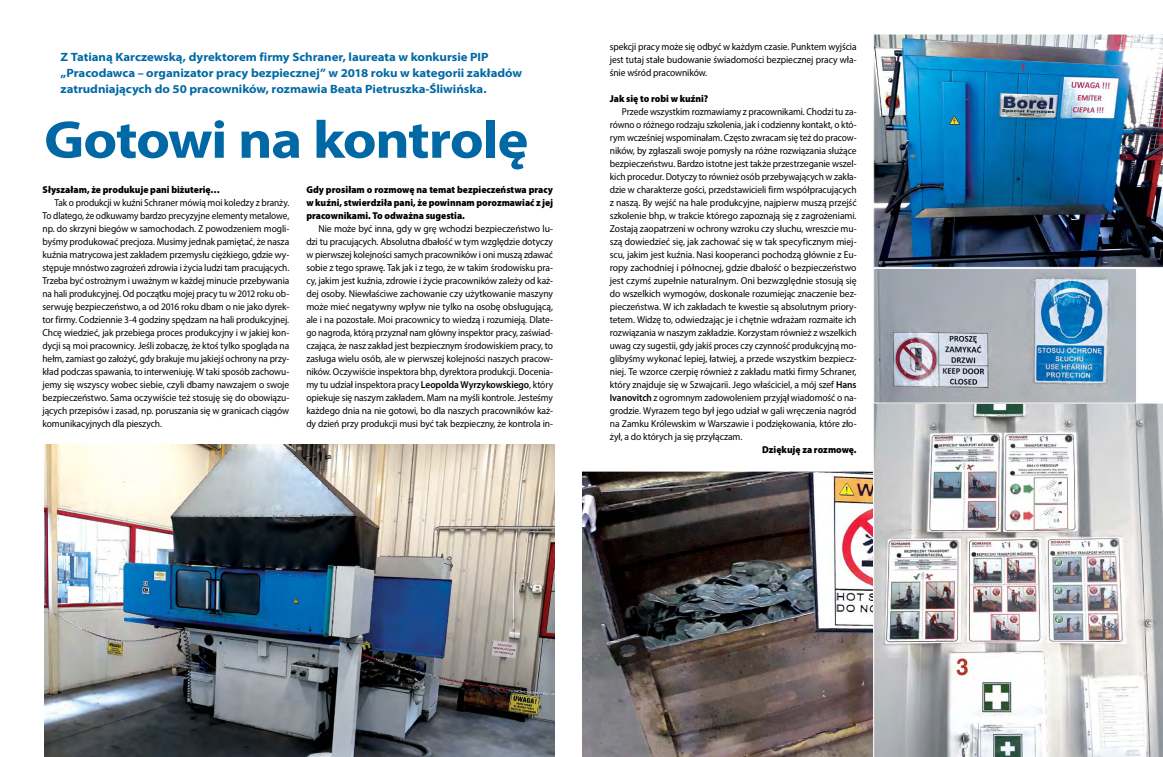
<style>
.page{position:relative;width:1163px;height:757px;background:#fff}
.page>*{position:absolute;margin:0;border:0;box-sizing:border-box;transform-origin:0 0}
.t1{font:700 53.5px "Myriad Pro";letter-spacing:-.025em;color:#0069a5;scale:1.1 1}
.t2{font:700 semi-expanded 12px/16px "Myriad Pro";letter-spacing:-.005em;color:#0069a5}
.t3{font:10px/13px "Myriad Pro";letter-spacing:-.01em;color:#000;text-align:justify;scale:.95 1}
.t4{font:10px "Myriad Pro";letter-spacing:-.01em;color:#000;scale:.96 1}
.t5{font:10px "Myriad Pro";letter-spacing:-.01em;color:#000;scale:.94 1}
.t6{font:10px "Myriad Pro";letter-spacing:-.01em;color:#000;scale:.93 1}
.t7{font:900 10px "Myriad Pro";color:#000;scale:.95 1}
.t8{font:10px "Myriad Pro";letter-spacing:-.01em;color:#000}
.s1{font-weight:600}
</style>
<div class="page">
<img style="left:44px;top:444px;width:510px;height:313px">
<img style="left:873px;top:34px;width:289px;height:234px">
<img style="left:582px;top:471px;width:291px;height:286px">
<img style="left:873px;top:403px;width:289px;height:354px">
<img style="left:875px;top:270px;width:259px;height:131px">
<div style="left:873px;top:268px;width:263px;height:135px;border:1px solid #fff"></div>
<p class="t2" style="left:60px;top:50px;width:463px">Z Tatianą Karczewską, dyrektorem firmy Schraner, laureata w konkursie PIP „Pracodawca – organizator pracy bezpiecznej” w 2018 roku w kategorii zakładów zatrudniających do 50 pracowników, rozmawia Beata Pietruszka-Śliwińska.</p>
<p class="t1" style="left:44px;top:105px;width:442px">Gotowi na kontrolę</p>
<p class="t7" style="left:43px;top:184px;width:188px">Słyszałam, że produkuje pani biżuterię…</p>
<p class="t5" style="left:55px;top:197px;width:251px">Tak o produkcji w kuźni Schraner mówią moi koledzy z branży.</p>
<p class="t6" style="left:43px;top:210px;width:267px">To dlatego, że odkuwamy bardzo precyzyjne elementy metalowe,</p>
<p class="t3" style="left:43px;top:222px;width:261px">np. do skrzyni biegów w samochodach. Z powodzeniem mogli-</p>
<p class="t3" style="left:43px;top:235px;width:261px">byśmy produkować precjoza. Musimy jednak pamiętać, że nasza</p>
<p class="t3" style="left:43px;top:248px;width:261px">kuźnia matrycowa jest zakładem przemysłu ciężkiego, gdzie wy-</p>
<p class="t5" style="left:43px;top:262px;width:264px">stępuje mnóstwo zagrożeń zdrowia i życia ludzi tam pracujących.</p>
<p class="t5" style="left:43px;top:275px;width:264px">Trzeba być ostrożnym i uważnym w każdej minucie przebywania</p>
<p class="t6" style="left:43px;top:288px;width:267px">na hali produkcyjnej. Od początku mojej pracy tu w 2012 roku ob-</p>
<p class="t3" style="left:43px;top:300px;width:261px">serwuję bezpieczeństwo, a od 2016 roku dbam o nie jako dyrek-</p>
<p class="t3" style="left:43px;top:313px;width:261px">tor firmy. Codziennie 3-4 godziny spędzam na hali produkcyjnej.</p>
<p class="t3" style="left:43px;top:326px;width:261px">Chcę wiedzieć, jak przebiega proces produkcyjny i w jakiej kon-</p>
<p class="t3" style="left:43px;top:339px;width:261px">dycji są moi pracownicy. Jeśli zobaczę, że ktoś tylko spogląda na</p>
<p class="t6" style="left:43px;top:353px;width:267px">hełm, zamiast go założyć, gdy brakuje mu jakiejś ochrony na przy-</p>
<p class="t5" style="left:43px;top:366px;width:264px">kład podczas spawania, to interweniuję. W taki sposób zachowu-</p>
<p class="t4" style="left:43px;top:379px;width:258px">jemy się wszyscy wobec siebie, czyli dbamy nawzajem o swoje</p>
<p class="t3" style="left:43px;top:391px;width:261px">bezpieczeństwo. Sama oczywiście też stosuję się do obowiązu-</p>
<p class="t3" style="left:43px;top:404px;width:261px">jących przepisów i zasad, np. poruszania się w granicach ciągów</p>
<p class="t3" style="left:43px;top:417px;width:127px">komunikacyjnych dla pieszych.</p>
<p class="t7" style="left:306px;top:184px;width:261px">Gdy prosiłam o rozmowę na temat bezpieczeństwa pracy</p>
<p class="t7" style="left:306px;top:197px;width:261px">w kuźni, stwierdziła pani, że powinnam porozmawiać z jej</p>
<p class="t7" style="left:306px;top:210px;width:168px">pracownikami. To odważna sugestia.</p>
<p class="t8" style="left:318px;top:223px;width:236px">Nie może być inna, gdy w grę wchodzi bezpieczeństwo lu-</p>
<p class="t3" style="left:306px;top:235px;width:261px">dzi tu pracujących. Absolutna dbałość w tym względzie dotyczy</p>
<p class="t3" style="left:306px;top:248px;width:261px">w pierwszej kolejności samych pracowników i oni muszą zdawać</p>
<p class="t3" style="left:306px;top:261px;width:261px">sobie z tego sprawę. Tak jak i z tego, że w takim środowisku pra-</p>
<p class="t3" style="left:306px;top:274px;width:261px">cy, jakim jest kuźnia, zdrowie i życie pracowników zależy od każ-</p>
<p class="t4" style="left:306px;top:288px;width:258px">dej osoby. Niewłaściwe zachowanie czy użytkowanie maszyny</p>
<p class="t4" style="left:306px;top:301px;width:258px">może mieć negatywny wpływ nie tylko na osobę obsługującą,</p>
<p class="t3" style="left:306px;top:313px;width:261px">ale i na pozostałe. Moi pracownicy to wiedzą i rozumieją. Dlate-</p>
<p class="t6" style="left:306px;top:327px;width:267px">go nagroda, którą przyznał nam główny inspektor pracy, zaświad-</p>
<p class="t3" style="left:306px;top:339px;width:261px">czająca, że nasz zakład jest bezpiecznym środowiskiem pracy, to</p>
<p class="t3" style="left:306px;top:352px;width:261px">zasługa wielu osób, ale w pierwszej kolejności naszych pracow-</p>
<p class="t5" style="left:306px;top:366px;width:264px">ników. Oczywiście inspektora bhp, dyrektora produkcji. Docenia-</p>
<p class="t5" style="left:306px;top:379px;width:264px">my tu udział inspektora pracy <span class="s1">Leopolda Wyrzykowskiego</span>, który</p>
<p class="t3" style="left:306px;top:391px;width:261px">opiekuje się naszym zakładem. Mam na myśli kontrole. Jesteśmy</p>
<p class="t4" style="left:306px;top:405px;width:258px">każdego dnia na nie gotowi, bo dla naszych pracowników każ-</p>
<p class="t3" style="left:306px;top:417px;width:261px">dy dzień przy produkcji musi być tak bezpieczny, że kontrola in-</p>
<p class="t3" style="left:609px;top:40px;width:261px">spekcji pracy może się odbyć w każdym czasie. Punktem wyjścia jest tutaj stałe budowanie świadomości bezpiecznej pracy wła&shy;śnie wśród pracowników.</p>
<p class="t7" style="left:609px;top:93px;width:105px">Jak się to robi w kuźni?</p>
<p class="t5" style="left:621px;top:106px;width:251px">Przede wszystkim rozmawiamy z pracownikami. Chodzi tu za-</p>
<p class="t6" style="left:609px;top:119px;width:267px">równo o różnego rodzaju szkolenia, jak i codzienny kontakt, o któ-</p>
<p class="t5" style="left:609px;top:132px;width:264px">rym wcześniej wspominałam. Często zwracam się też do pracow-</p>
<p class="t3" style="left:609px;top:144px;width:261px">ników, by zgłaszali swoje pomysły na różne rozwiązania służące</p>
<p class="t3" style="left:609px;top:157px;width:261px">bezpieczeństwu. Bardzo istotne jest także przestrzeganie wszel-</p>
<p class="t5" style="left:609px;top:171px;width:264px">kich procedur. Dotyczy to również osób przebywających w zakła-</p>
<p class="t3" style="left:609px;top:183px;width:261px">dzie w charakterze gości, przedstawicieli firm współpracujących</p>
<p class="t4" style="left:609px;top:197px;width:258px">z naszą. By wejść na hale produkcyjne, najpierw muszą przejść</p>
<p class="t4" style="left:609px;top:210px;width:258px">szkolenie bhp, w trakcie którego zapoznają się z zagrożeniami.</p>
<p class="t3" style="left:609px;top:222px;width:261px">Zostają zaopatrzeni w ochrony wzroku czy słuchu, wreszcie mu-</p>
<p class="t4" style="left:609px;top:236px;width:258px">szą dowiedzieć się, jak zachować się w tak specyficznym miej-</p>
<p class="t4" style="left:609px;top:249px;width:258px">scu, jakim jest kuźnia. Nasi kooperanci pochodzą głównie z Eu-</p>
<p class="t8" style="left:609px;top:262px;width:248px">ropy zachodniej i północnej, gdzie dbałość o bezpieczeństwo</p>
<p class="t8" style="left:609px;top:275px;width:248px">jest czymś zupełnie naturalnym. Oni bezwzględnie stosują się</p>
<p class="t4" style="left:609px;top:288px;width:258px">do wszelkich wymogów, doskonale rozumiejąc znaczenie bez-</p>
<p class="t4" style="left:609px;top:301px;width:258px">pieczeństwa. W ich zakładach te kwestie są absolutnym priory-</p>
<p class="t3" style="left:609px;top:313px;width:261px">tetem. Widzę to, odwiedzając je i chętnie wdrażam rozmaite ich</p>
<p class="t3" style="left:609px;top:326px;width:261px">rozwiązania w naszym zakładzie. Korzystam również z wszelkich</p>
<p class="t6" style="left:609px;top:340px;width:267px">uwag czy sugestii, gdy jakiś proces czy czynność produkcyjną mo-</p>
<p class="t3" style="left:609px;top:352px;width:261px">glibyśmy wykonać lepiej, łatwiej, a przede wszystkim bezpiecz-</p>
<p class="t4" style="left:609px;top:366px;width:258px">niej. Te wzorce czerpię również z zakładu matki firmy Schraner,</p>
<p class="t3" style="left:609px;top:378px;width:261px">który znajduje się w Szwajcarii. Jego właściciel, a mój szef <span class="s1">Hans</span></p>
<p class="t5" style="left:609px;top:392px;width:264px"><span class="s1">Ivanovitch</span> z ogromnym zadowoleniem przyjął wiadomość o na-</p>
<p class="t3" style="left:609px;top:404px;width:261px">grodzie. Wyrazem tego był jego udział w gali wręczenia nagród</p>
<p class="t3" style="left:609px;top:417px;width:261px">na Zamku Królewskim w Warszawie i podziękowania, które zło-</p>
<p class="t3" style="left:609px;top:430px;width:141px">żył, a do których ja się przyłączam.</p>
<p class="t7" style="left:762px;top:444px;width:101px">Dziękuję za rozmowę.</p>
</div>
